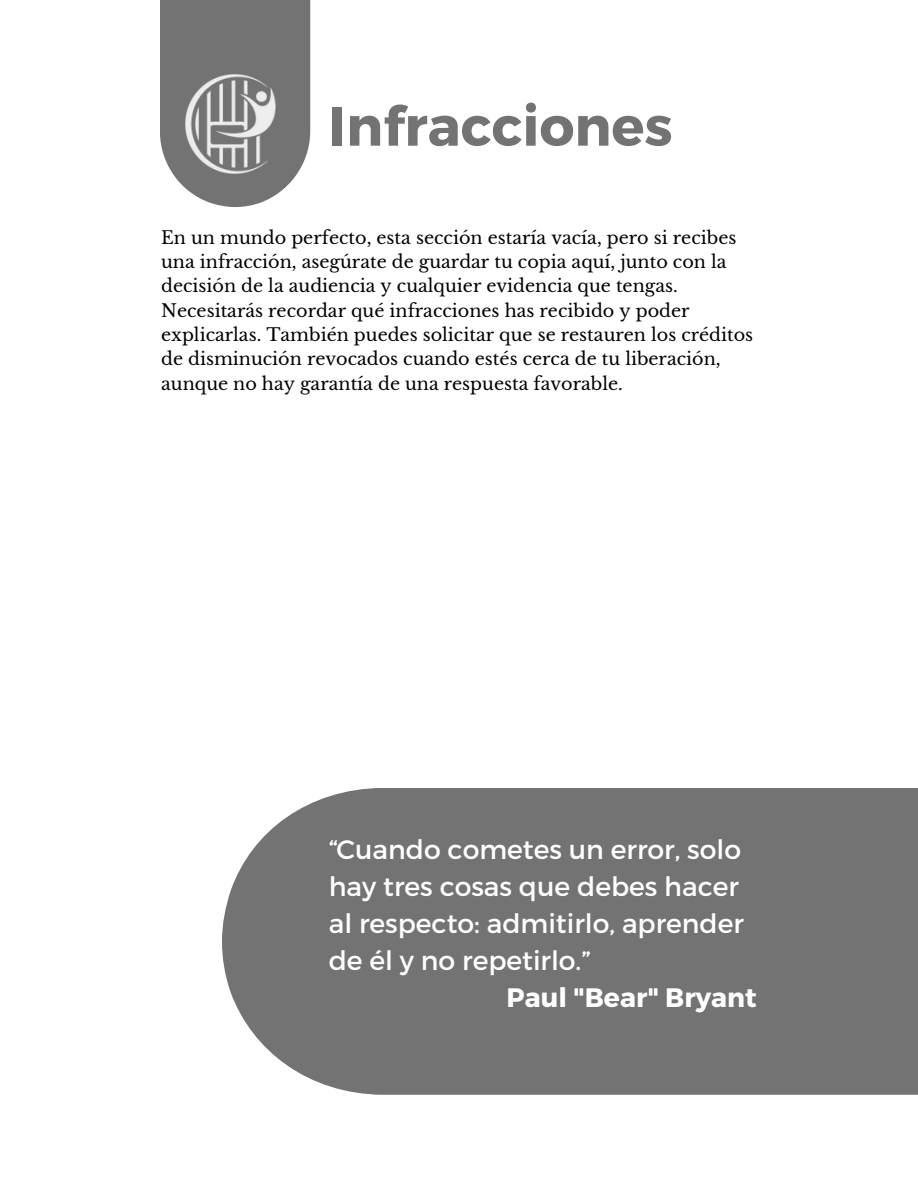
<style>
.page{position:relative;width:918px;height:1188px;background:#fff}
.page>*{position:absolute;margin:0;border:0;box-sizing:border-box;transform-origin:0 0}
.t1{font:700 54.9px "Montserrat";color:#737373}
.t2{font:26.7px/36.9px "Montserrat";color:#fff}
.t3{font:700 26.7px "Montserrat";color:#fff}
.t4{font:17.55px/24.3px "Libre Baskerville";color:#000}
</style>
<div class="page">
<svg style="left:160px;top:0;width:150px;height:207px;background:#838383"></svg>
<img style="left:186px;top:74px;width:99px;height:99px">
<div style="left:222px;top:788px;width:696px;height:307px;background:#737373"></div>
<p class="t1" style="left:329px;top:90px;width:345px">Infracciones</p>
<p class="t4" style="left:161px;top:226px;width:594px">En un mundo perfecto, esta sección estaría vacía, pero si recibes una infracción, asegúrate de guardar tu copia aquí, junto con la decisión de la audiencia y cualquier evidencia que tengas.<br>Necesitarás recordar qué infracciones has recibido y poder explicarlas. También puedes solicitar que se restauren los créditos de disminución revocados cuando estés cerca de tu liberación, aunque no hay garantía de una respuesta favorable.</p>
<p class="t2" style="left:329px;top:830px;width:417px">“Cuando cometes un error, solo hay tres cosas que debes hacer al respecto: admitirlo, aprender de él y no repetirlo.”</p>
<p class="t3" style="left:507px;top:980px;width:252px">Paul "Bear" Bryant</p>
</div>
